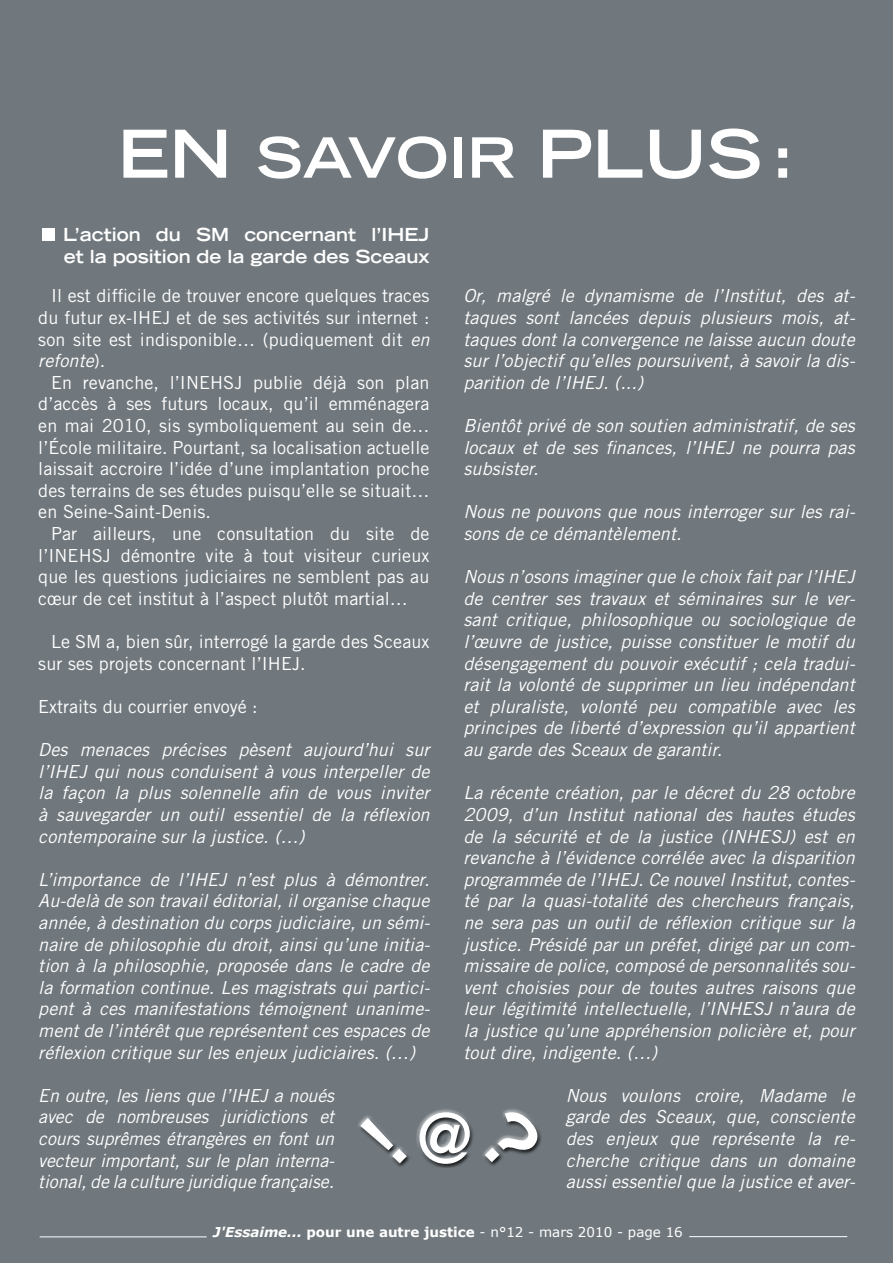
<style>
.page{position:relative;width:893px;height:1263px;background:#71787d}
.page>*{position:absolute;margin:0;border:0;box-sizing:border-box;transform-origin:0 0}
.t1{font:700 expanded 67.5px "Trade Gothic LT Std";color:#fff}
.t2{font:700 expanded 66px "Trade Gothic LT Std";color:#fff}
.t3{font:italic 18px/21.6px "Trade Gothic LT Std";letter-spacing:.005em;color:#fff;text-align:justify}
.t4{font:18px/21.6px "Trade Gothic LT Std";letter-spacing:.005em;color:#fff;text-align:justify}
.t5{font:700 expanded 18px/21.6px "Trade Gothic LT Std";color:#fff;text-align:right}
.t6{font:13.5px "Verdana";color:#fff}
.s1{font-size:55.5px}
.s2{font-style:italic}
.s3{font-weight:700;font-style:italic}
.s4{font-weight:700}
</style>
<div class="page">
<div style="left:356px;top:1108px;width:182px;height:53px;background:#fff;opacity:.75"></div>
<div style="left:357px;top:1115px;width:185px;height:53px;background:#000;opacity:.75"></div>
<div style="left:43px;top:229px;width:12px;height:12px;background:#fff"></div>
<hr style="left:689px;top:1236px;width:158px;height:1px;background:#fff">
<hr style="left:40px;top:1236px;width:167px;height:1px;background:#fff">
<svg style="left:474px;top:1108px;width:68px;height:60px"></svg>
<svg style="left:360px;top:1118px;width:47px;height:46px"></svg>
<h2 class="t2" style="left:118px;top:111px;width:678px">En <span class="s1">Savoir</span> Plus:</h2>
<p class="t5" style="left:63px;top:224px;width:150px">L’action du SM</p>
<p class="t5" style="left:244px;top:224px;width:150px">concernant l’IHE</p>
<p class="t5" style="left:64px;top:224px;width:367px">J<br>et la position de la garde des Sceaux</p>
<p class="t4" style="left:38px;top:285px;width:393px;text-indent:13px">Il est difficile de trouver encore quelques traces du futur ex-IHEJ et de ses activités sur internet : son site est indisponible… (pudiquement dit <span class="s2">en refonte</span>).</p>
<p class="t4" style="left:38px;top:371px;width:393px;text-indent:13px">En revanche, l’INEHSJ publie déjà son plan d’accès à ses futurs locaux, qu’il emménagera en mai 2010, sis symboliquement au sein de… l’École militaire. Pourtant, sa localisation actuelle laissait accroire l’idée d’une implantation proche des terrains de ses études puisqu’elle se situait… en Seine-Saint-Denis.</p>
<p class="t4" style="left:38px;top:523px;width:393px;text-indent:13px">Par ailleurs, une consultation du site de l’INEHSJ démontre vite à tout visiteur curieux que les questions judiciaires ne semblent pas au cœur de cet institut à l’aspect plutôt martial…</p>
<p class="t4" style="left:38px;top:631px;width:393px;text-indent:13px">Le SM a, bien sûr, interrogé la garde des Sceaux sur ses projets concernant l’IHEJ.</p>
<p class="t4" style="left:38px;top:695px;width:221px">Extraits du courrier envoyé :</p>
<p class="t3" style="left:38px;top:739px;width:393px">Des menaces précises pèsent aujourd’hui sur l’IHEJ qui nous conduisent à vous interpeller de la façon la plus solennelle afin de vous inviter à sauvegarder un outil essentiel de la réflexion contemporaine sur la justice. (…)</p>
<p class="t3" style="left:38px;top:869px;width:393px">L’importance de l’IHEJ n’est plus à démontrer.<br>Au-delà de son travail éditorial, il organise chaque année, à destination du corps judiciaire, un sémi&shy;naire de philosophie du droit, ainsi qu’une initia&shy;tion à la philosophie, proposée dans le cadre de la formation continue. Les magistrats qui partici&shy;pent à ces manifestations témoignent unanime&shy;ment de l’intérêt que représentent ces espaces de réflexion critique sur les enjeux judiciaires. (…)</p>
<p class="t3" style="left:38px;top:1085px;width:298px">En outre, les liens que l’IHEJ a noués avec de nombreuses juridictions et cours suprêmes étrangères en font un vecteur important, sur le plan interna&shy;tional, de la culture juridique française.</p>
<p class="t3" style="left:463px;top:285px;width:393px">Or, malgré le dynamisme de l’Institut, des at&shy;taques sont lancées depuis plusieurs mois, at&shy;taques dont la convergence ne laisse aucun doute sur l’objectif qu’elles poursuivent, à savoir la dis&shy;parition de l’IHEJ. (...)</p>
<p class="t3" style="left:463px;top:415px;width:393px">Bientôt privé de son soutien administratif, de ses locaux et de ses finances, l’IHEJ ne pourra pas subsister.</p>
<p class="t3" style="left:463px;top:501px;width:393px">Nous ne pouvons que nous interroger sur les rai&shy;sons de ce démantèlement.</p>
<p class="t3" style="left:463px;top:566px;width:393px">Nous n’osons imaginer que le choix fait par l’IHEJ de centrer ses travaux et séminaires sur le ver&shy;sant critique, philosophique ou sociologique de l’œuvre de justice, puisse constituer le motif du désengagement du pouvoir exécutif ; cela tradui&shy;rait la volonté de supprimer un lieu indépendant et pluraliste, volonté peu compatible avec les principes de liberté d’expression qu’il appartient au garde des Sceaux de garantir.</p>
<p class="t3" style="left:463px;top:782px;width:393px">La récente création, par le décret du 28 octobre 2009, d’un Institut national des hautes études de la sécurité et de la justice (INHESJ) est en revanche à l’évidence corrélée avec la disparition programmée de l’IHEJ. Ce nouvel Institut, contes&shy;té par la quasi-totalité des chercheurs français, ne sera pas un outil de réflexion critique sur la justice. Présidé par un préfet, dirigé par un com&shy;missaire de police, composé de personnalités sou&shy;vent choisies pour de toutes autres raisons que leur légitimité intellectuelle, l’INHESJ n’aura de la justice qu’une appréhension policière et, pour tout dire, indigente. (…)</p>
<p class="t3" style="left:566px;top:1085px;width:291px">Nous voulons croire, Madame le garde des Sceaux, que, consciente des enjeux que représente la re&shy;cherche critique dans un domaine aussi essentiel que la justice et aver-</p>
<h1 class="t1" style="left:418px;top:1094px;width:55px">@</h1>
<p class="t6" style="left:213px;top:1223px;width:471px"><span class="s3">J'Essaime...</span> <span class="s4">pour une autre justice</span> - n°12 - mars 2010 - page 16</p>
</div>
